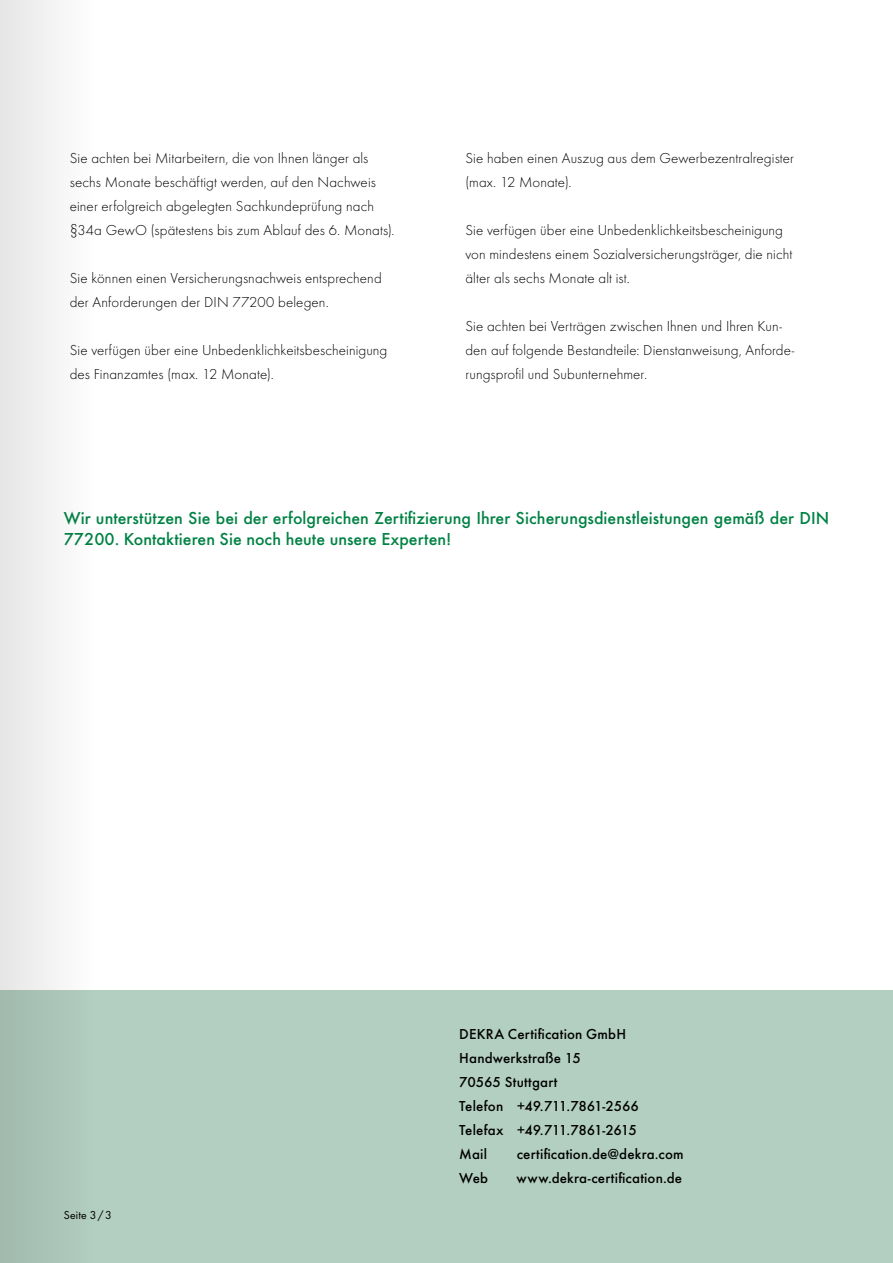
<style>
.page{position:relative;width:893px;height:1263px;background:#fff}
.page>*{position:absolute;margin:0;border:0;box-sizing:border-box;transform-origin:0 0}
.t1{font:500 18px/21.6px "Futura";color:#008244}
.t2{font:300 15px/24px "Futura";letter-spacing:.005em;color:#000}
.t3{font:500 15px/24px "Futura";letter-spacing:.01em;color:#000}
.t4{font:12px "Futura Boo";letter-spacing:.015em;color:#000}
</style>
<div class="page">
<div style="left:0;top:991px;width:893px;height:272px;background:#b3cfc1"></div>
<svg style="left:0;top:0;width:96px;height:1263px;fill:#ededed"></svg>
<p class="t2" style="left:70px;top:145px;width:326px">Sie achten bei Mitarbeitern, die von Ihnen länger als sechs Monate beschäftigt werden, auf den Nachweis einer erfolgreich abgelegten Sachkundeprüfung nach §34a GewO (spätestens bis zum Ablauf des 6. Monats).</p>
<p class="t2" style="left:70px;top:265px;width:313px">Sie können einen Versicherungsnachweis entsprechend der Anforderungen der DIN 77200 belegen.</p>
<p class="t2" style="left:70px;top:337px;width:319px">Sie verfügen über eine Unbedenklichkeitsbescheinigung des Finanzamtes (max. 12 Monate).</p>
<p class="t2" style="left:465px;top:145px;width:330px">Sie haben einen Auszug aus dem Gewerbezentralregister (max. 12 Monate).</p>
<p class="t2" style="left:465px;top:217px;width:328px">Sie verfügen über eine Unbedenklichkeitsbescheinigung von mindestens einem Sozialversicherungsträger, die nicht älter als sechs Monate alt ist.</p>
<p class="t2" style="left:465px;top:313px;width:330px">Sie achten bei Verträgen zwischen Ihnen und Ihren Kun&shy;den auf folgende Bestandteile: Dienstanweisung, Anforde&shy;rungsprofil und Subunternehmer.</p>
<p class="t1" style="left:64px;top:505px;width:767px">Wir unterstützen Sie bei der erfolgreichen Zertifizierung Ihrer Sicherungsdienstleistungen gemäß der DIN<br>77200. Kontaktieren Sie noch heute unsere Experten!</p>
<p class="t3" style="left:459px;top:1020px;width:181px">DEKRA Certification GmbH<br>Handwerkstraße 15<br>70565 Stuttgart<br>Telefon +49.711.7861-2566<br>Telefax +49.711.7861-2615<br>Mail</p>
<p class="t3" style="left:517px;top:1140px;width:168px">certification.de@dekra.com</p>
<p class="t4" style="left:64px;top:1206px;width:50px">Seite 3/3</p>
<p class="t3" style="left:459px;top:1164px;width:30px">Web</p>
<p class="t3" style="left:517px;top:1164px;width:167px">www.dekra-certification.de</p>
</div>
